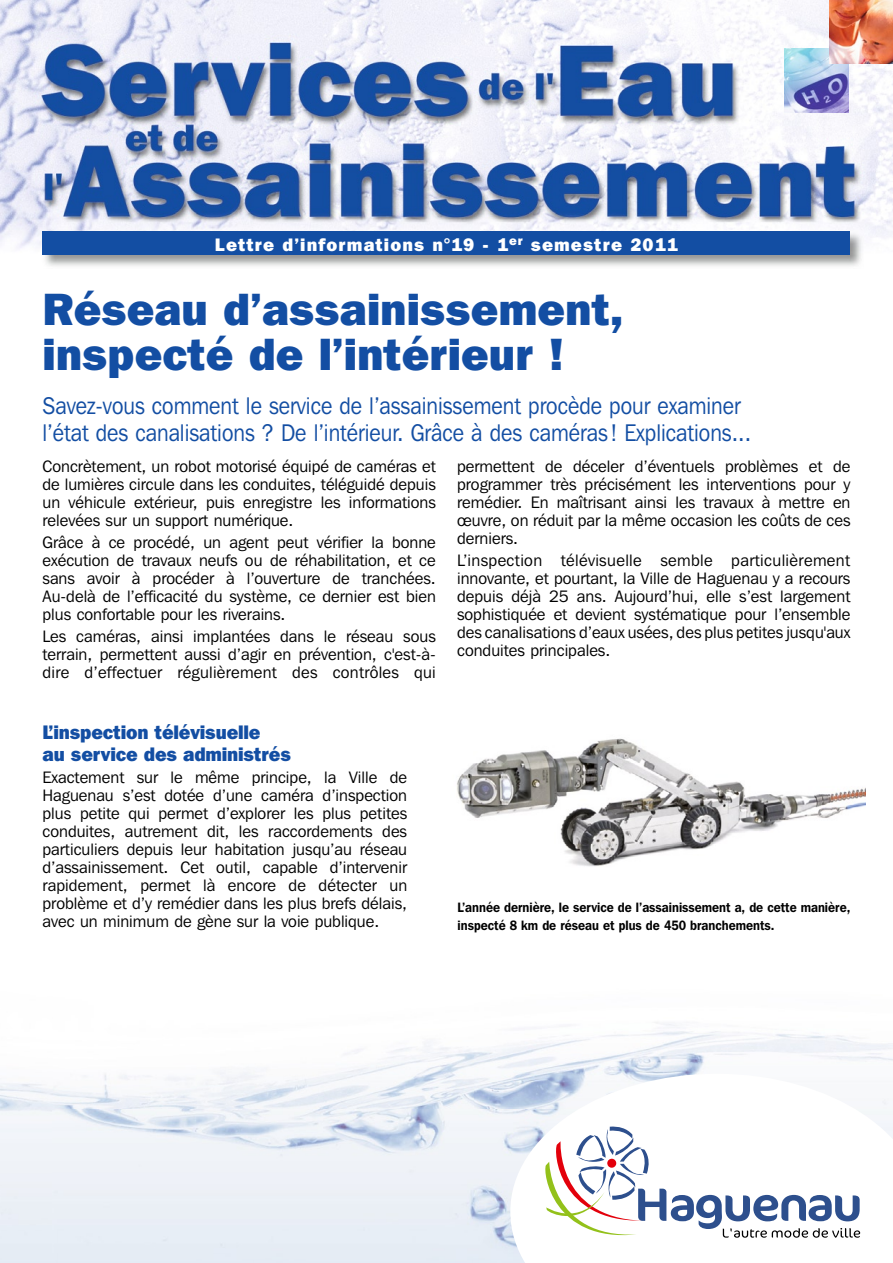
<style>
.page{position:relative;width:893px;height:1263px;background:#fff}
.page>*{position:absolute;margin:0;border:0;box-sizing:border-box;transform-origin:0 0}
.t1{font:800 45px/45px "Franklin Gothic IT Cby BT";color:#134ea3}
.t2{font:24px/27px "Franklin Gothic IT Cby BT";color:#134ea3;scale:.9 1}
.t3{font:800 19.5px/22.5px "Franklin Gothic IT Cby BT";letter-spacing:-.01em;color:#134ea3}
.t4{font:800 18px "Franklin Gothic IT Cby BT";letter-spacing:.06em;color:#fff}
.t5{font:16.5px/18px "Franklin Gothic IT Cby BT";color:#000;text-align:justify}
.t6{font:600 13.5px/18px "Franklin Gothic IT Cby BT";color:#000;scale:.9 1}
</style>
<div class="page">
<img style="left:0;top:1022px;width:893px;height:241px">
<img style="left:457px;top:738px;width:409px;height:129px">
<img style="left:0;top:0;width:893px;height:248px">
<img style="left:785px;top:49px;width:63px;height:63px">
<img style="left:829px;top:0;width:64px;height:64px">
<img style="left:42px;top:231px;width:821px;height:35px">
<div style="left:43px;top:232px;width:807px;height:23px;background:#134ea3"></div>
<svg style="left:510px;top:1074px;width:383px;height:189px"></svg>
<svg style="left:542px;top:1126px;width:318px;height:117px"></svg>
<p class="t4" style="left:215px;top:233px;width:464px">Lettre d’informations n°19 - 1<sup>er</sup> semestre 2011</p>
<h1 class="t1" style="left:43px;top:286px;width:583px">Réseau d’assainissement, inspecté de l’intérieur !</h1>
<h2 class="t2" style="left:43px;top:392px;width:789px">Savez-vous comment le service de l’assainissement procède pour examiner l’état des canalisations ? De l’intérieur. Grâce à des caméras ! Explications...</h2>
<p class="t5" style="left:43px;top:457px;width:395px">Concrètement, un robot motorisé équipé de caméras et de lumières circule dans les conduites, téléguidé depuis un véhicule extérieur, puis enregistre les informations relevées sur un support numérique.</p>
<p class="t5" style="left:43px;top:533px;width:395px">Grâce à ce procédé, un agent peut vérifier la bonne exécution de travaux neufs ou de réhabilitation, et ce sans avoir à procéder à l’ouverture de tranchées.<br>Au-delà de l’efficacité du système, ce dernier est bien plus confortable pour les riverains.</p>
<p class="t5" style="left:43px;top:627px;width:395px">Les caméras, ainsi implantées dans le réseau sous terrain, permettent aussi d’agir en prévention, c'est-à&shy;dire d’effectuer régulièrement des contrôles qui</p>
<p class="t3" style="left:43px;top:720px;width:250px">L’inspection télévisuelle<br>au service des administrés</p>
<p class="t5" style="left:43px;top:768px;width:366px">Exactement sur le même principe, la Ville de Haguenau s’est dotée d’une caméra d’inspection plus petite qui permet d’explorer les plus petites conduites, autrement dit, les raccordements des particuliers depuis leur habitation jusqu’au réseau d’assainissement. Cet outil, capable d’intervenir rapidement, permet là encore de détecter un problème et d’y remédier dans les plus brefs délais, avec un minimum de gène sur la voie publique.</p>
<p class="t5" style="left:457px;top:457px;width:395px">permettent de déceler d’éventuels problèmes et de programmer très précisément les interventions pour y remédier. En maîtrisant ainsi les travaux à mettre en œuvre, on réduit par la même occasion les coûts de ces derniers.</p>
<p class="t5" style="left:457px;top:551px;width:395px">L’inspection télévisuelle semble particulièrement innovante, et pourtant, la Ville de Haguenau y a recours depuis déjà 25 ans. Aujourd’hui, elle s’est largement sophistiquée et devient systématique pour l’ensemble des canalisations d’eaux usées, des plus petites jusqu'aux conduites principales.</p>
<p class="t6" style="left:458px;top:897px;width:438px">L’année dernière, le service de l’assainissement a, de cette manière, inspecté 8 km de réseau et plus de 450 branchements.</p>
</div>
